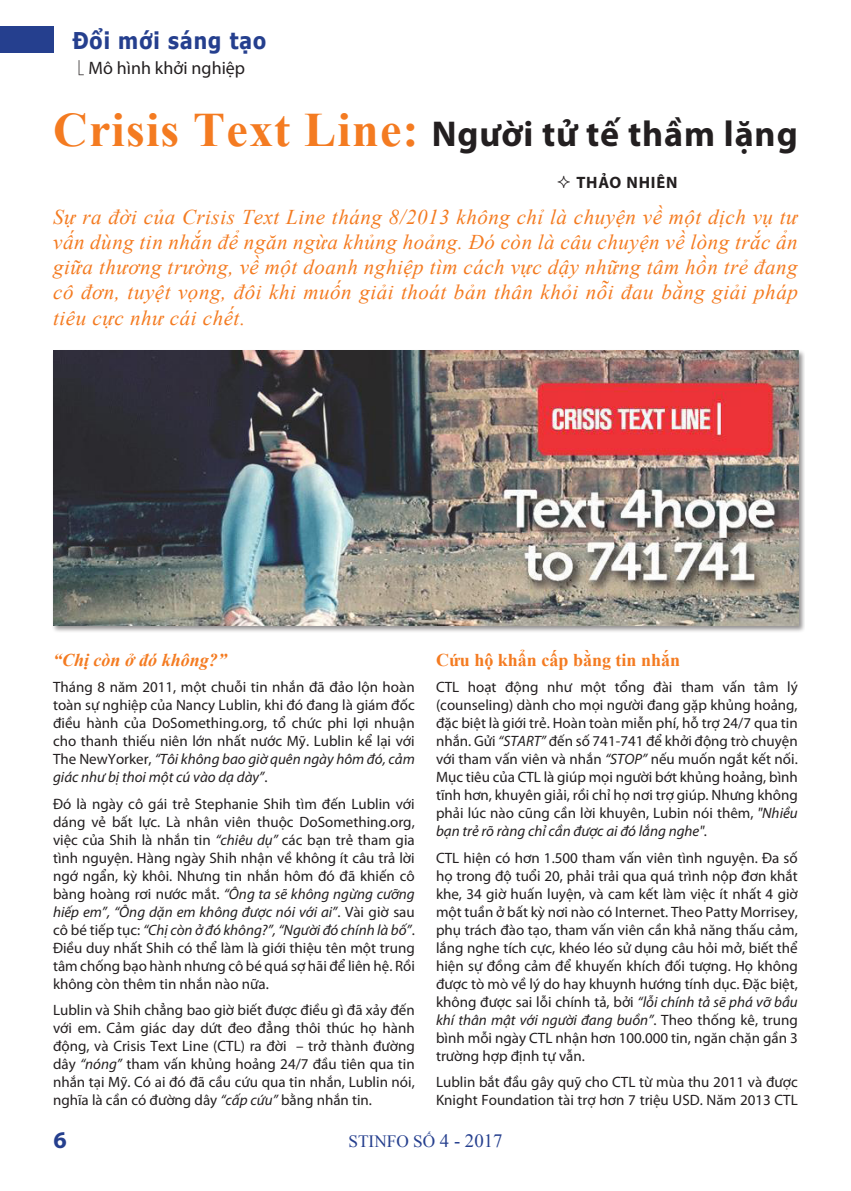
<style>
.page{position:relative;width:851px;height:1191px;background:#fff}
.page>*{position:absolute;margin:0;border:0;box-sizing:border-box;transform-origin:0 0}
.t1{font:700 36px "Myriad Pro";letter-spacing:.025em;color:#231f20}
.t2{font:700 24px "Myriad Pro";color:#253f8e}
.t3{font:700 23.1px "Tahoma";letter-spacing:.05em;color:#253f8e;scale:.91 1}
.t4{font:italic 21px/25.2px "Times New Roman";letter-spacing:.025em;color:#f47b21;text-align:justify}
.t5{font:700 18px "Times New Roman";color:#f47b21}
.t6{font:italic 700 18px "Times New Roman";color:#f47b21}
.t7{font:18px "Myriad Pro";color:#231f20}
.t8{font:17.25px "Times New Roman";color:#253f8e}
.Tacgia{font:700 16.5px "Myriad Pro";letter-spacing:.05em;color:#231f20}
.t9{font:15px/18px "Myriad Pro";color:#231f20;text-align:justify}
.s1{font-family:"Times New Roman";font-size:48px;color:#f47b21}
.s2{font-style:italic}
.s3{font-size:18.75px}
</style>
<div class="page">
<div style="left:0;top:26px;width:53px;height:27px;background:#253f8e"></div>
<div style="left:51px;top:349px;width:754px;height:284px;background:#231f20;opacity:.5"></div>
<img style="left:53px;top:351px;width:745px;height:274px">
<h3 class="t3" style="left:72px;top:24px;width:214px">Đổi mới sáng tạo</h3>
<p class="t7" style="left:88px;top:57px;width:158px">Mô hình khởi nghiệp</p>
<p class="t1" style="left:53px;top:110px;width:746px"><span class="s1">Crisis Text Line:</span> Người tử tế thầm lặng</p>
<p class="Tacgia" style="left:576px;top:172px;width:103px">THẢO NHIÊN</p>
<p class="t4" style="left:53px;top:204px;width:746px">Sự ra đời của Crisis Text Line tháng 8/2013 không chỉ là chuyện về một dịch vụ tư vấn dùng tin nhắn để ngăn ngừa khủng hoảng. Đó còn là câu chuyện về lòng trắc ẩn giữa thương trường, về một doanh nghiệp tìm cách vực dậy những tâm hồn trẻ đang cô đơn, tuyệt vọng, đôi khi muốn giải thoát bản thân khỏi nỗi đau bằng giải pháp tiêu cực như cái chết.</p>
<p class="t6" style="left:53px;top:647px;width:175px">“Chị còn ở đó không?”</p>
<p class="t9" style="left:53px;top:678px;width:363px">Tháng 8 năm 2011, một chuỗi tin nhắn đã đảo lộn hoàn toàn sự nghiệp của Nancy Lublin, khi đó đang là giám đốc điều hành của DoSomething.org, tổ chức phi lợi nhuận cho thanh thiếu niên lớn nhất nước Mỹ. Lublin kể lại với The NewYorker, <span class="s2">“Tôi không bao giờ quên ngày hôm đó, cảm giác như bị thoi một cú vào dạ dày”</span>.</p>
<p class="t9" style="left:53px;top:794px;width:363px">Đó là ngày cô gái trẻ Stephanie Shih tìm đến Lublin với dáng vẻ bất lực. Là nhân viên thuộc DoSomething.org, việc của Shih là nhắn tin <span class="s2">“chiêu dụ”</span> các bạn trẻ tham gia tình nguyện. Hàng ngày Shih nhận về không ít câu trả lời ngớ ngẩn, kỳ khôi. Nhưng tin nhắn hôm đó đã khiến cô bàng hoàng rơi nước mắt. <span class="s2">“Ông ta sẽ không ngừng cưỡng hiếp em”, “Ông dặn em không được nói với ai”</span>. Vài giờ sau cô bé tiếp tục: <span class="s2">“Chị còn ở đó không?”, “Người đó chính là bố”</span>.<br>Điều duy nhất Shih có thể làm là giới thiệu tên một trung tâm chống bạo hành nhưng cô bé quá sợ hãi để liên hệ. Rồi không còn thêm tin nhắn nào nữa.</p>
<p class="t9" style="left:53px;top:1001px;width:363px">Lublin và Shih chẳng bao giờ biết được điều gì đã xảy đến với em. Cảm giác day dứt đeo đẳng thôi thúc họ hành động, và Crisis Text Line (CTL) ra đời – trở thành đường dây <span class="s2">“nóng”</span> tham vấn khủng hoảng 24/7 đầu tiên qua tin nhắn tại Mỹ. Có ai đó đã cầu cứu qua tin nhắn, Lublin nói, nghĩa là cần có đường dây <span class="s2">“cấp cứu”</span> bằng nhắn tin.</p>
<p class="t5" style="left:436px;top:647px;width:245px">Cứu hộ khẩn cấp bằng tin nhắn</p>
<p class="t9" style="left:436px;top:678px;width:363px">CTL hoạt động như một tổng đài tham vấn tâm lý (counseling) dành cho mọi người đang gặp khủng hoảng, đặc biệt là giới trẻ. Hoàn toàn miễn phí, hỗ trợ 24/7 qua tin nhắn. Gửi <span class="s2">“START”</span> đến số 741-741 để khởi động trò chuyện với tham vấn viên và nhắn <span class="s2">“STOP”</span> nếu muốn ngắt kết nối.<br>Mục tiêu của CTL là giúp mọi người bớt khủng hoảng, bình tĩnh hơn, khuyên giải, rồi chỉ họ nơi trợ giúp. Nhưng không phải lúc nào cũng cần lời khuyên, Lubin nói thêm, <span class="s2">"Nhiều bạn trẻ rõ ràng chỉ cần được ai đó lắng nghe"</span>.</p>
<p class="t9" style="left:436px;top:848px;width:363px">CTL hiện có hơn 1.500 tham vấn viên tình nguyện. Đa số họ trong độ tuổi 20, phải trải qua quá trình nộp đơn khắt khe, 34 giờ huấn luyện, và cam kết làm việc ít nhất 4 giờ một tuần ở bất kỳ nơi nào có Internet. Theo Patty Morrisey, phụ trách đào tạo, tham vấn viên cần khả năng thấu cảm, lắng nghe tích cực, khéo léo sử dụng câu hỏi mở, biết thể hiện sự đồng cảm để khuyến khích đối tượng. Họ không được tò mò về lý do hay khuynh hướng tính dục. Đặc biệt, không được sai lỗi chính tả, bởi <span class="s2">“lỗi chính tả sẽ phá vỡ bầu khí thân mật với người đang buồn”</span>. Theo thống kê, trung bình mỗi ngày CTL nhận hơn 100.000 tin, ngăn chặn gần 3 trường hợp định tự vẫn.</p>
<p class="t9" style="left:436px;top:1073px;width:363px">Lublin bắt đầu gây quỹ cho CTL từ mùa thu 2011 và được<br>Knight Foundation tài trợ hơn 7 triệu USD. Năm 2013 CTL</p>
<p class="t2" style="left:53px;top:1124px;width:15px">6</p>
<p class="t8" style="left:348px;top:1130px;width:155px">STINFO SỐ <span class="s3">4 - 2017</span></p>
</div>
